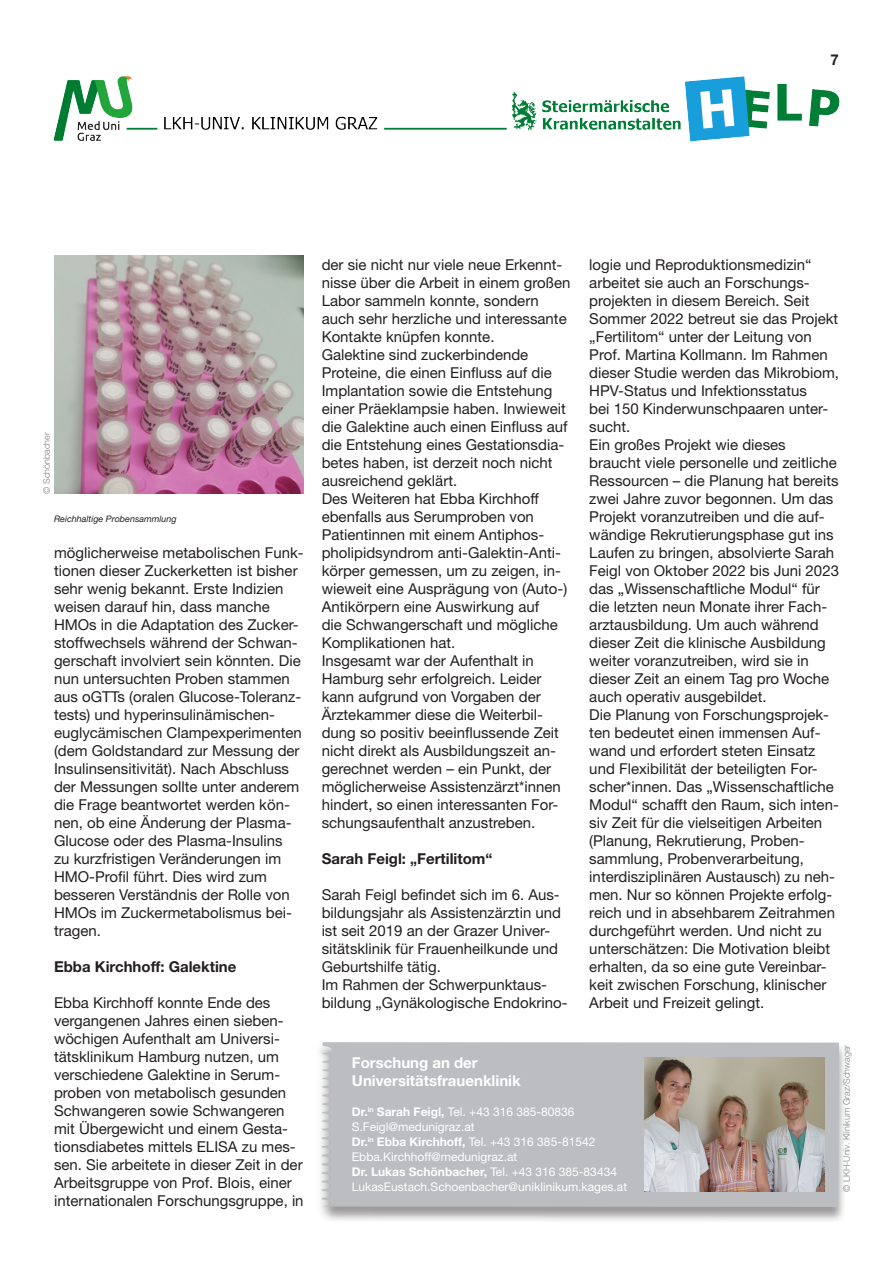
<style>
.page{position:relative;width:893px;height:1263px;background:#fff}
.page>*{position:absolute;margin:0;border:0;box-sizing:border-box;transform-origin:0 0}
.Grundschrift{font:15px/18px "Helvetica Neue LT Std";color:#231f20}
.Grundschrift-2{font:700 15px "Helvetica Neue LT Std";color:#231f20}
.Grundschrift-3{font:700 15px "Helvetica Neue LT Std";color:#fff}
.Grundschrift-4{font:12px "Helvetica Neue LT Std";color:#fff}
.Grundschrift-5{font:700 12px "Helvetica Neue LT Std";color:#fff}
.Copyright{font:300 9px "Helvetica Neue LT Std";color:#808285}
.Bildunterschrift{font:italic 9px "Helvetica Neue LT Std";color:#231f20}
.s1{font-weight:700}
.s2{font-weight:400}
</style>
<div class="page">
<img style="left:53px;top:76px;width:787px;height:66px">
<div style="left:314px;top:1042px;width:533px;height:181px;background:#231f20;opacity:.45"></div>
<div style="left:322px;top:1042px;width:517px;height:165px;background:#bcbdc0"></div>
<img style="left:644px;top:1057px;width:180px;height:134px">
<img style="left:54px;top:255px;width:250px;height:239px">
<p class="Grundschrift-2" style="left:831px;top:50px;width:10px">7</p>
<p class="Copyright" style="left:41px;top:494px;width:63px;rotate:-90deg">© Schönbacher</p>
<p class="Bildunterschrift" style="left:54px;top:513px;width:124px">Reichhaltige Probensammlung</p>
<p class="Grundschrift" style="left:54px;top:543px;width:251px">möglicherweise metabolischen Funk&shy;tionen dieser Zuckerketten ist bisher sehr wenig bekannt. Erste Indizien weisen darauf hin, dass manche HMOs in die Adaptation des Zucker&shy;stoffwechsels während der Schwan&shy;gerschaft involviert sein könnten. Die nun untersuchten Proben stammen aus oGTTs (oralen Glucose-Toleranz&shy;tests) und hyperinsulinämischen&shy;euglycämischen Clampexperimenten (dem Goldstandard zur Messung der Insulinsensitivität). Nach Abschluss der Messungen sollte unter anderem die Frage beantwortet werden kön&shy;nen, ob eine Änderung der Plasma-Glucose oder des Plasma-Insulins<br>zu kurzfristigen Veränderungen im HMO-Profil führt. Dies wird zum besseren Verständnis der Rolle von HMOs im Zuckermetabolismus bei&shy;tragen.</p>
<p class="Grundschrift-2" style="left:54px;top:957px;width:184px">Ebba Kirchhoff: Galektine</p>
<p class="Grundschrift" style="left:54px;top:993px;width:251px">Ebba Kirchhoff konnte Ende des vergangenen Jahres einen sieben&shy;wöchigen Aufenthalt am Universi&shy;tätsklinikum Hamburg nutzen, um verschiedene Galektine in Serum&shy;proben von metabolisch gesunden Schwangeren sowie Schwangeren mit Übergewicht und einem Gesta&shy;tionsdiabetes mittels ELISA zu mes&shy;sen. Sie arbeitete in dieser Zeit in der Arbeitsgruppe von Prof. Blois, einer internationalen Forschungsgruppe, in</p>
<p class="Grundschrift" style="left:322px;top:255px;width:250px">der sie nicht nur viele neue Erkennt&shy;nisse über die Arbeit in einem großen Labor sammeln konnte, sondern auch sehr herzliche und interessante Kontakte knüpfen konnte.</p>
<p class="Grundschrift" style="left:322px;top:345px;width:247px">Galektine sind zuckerbindende Proteine, die einen Einfluss auf die Implantation sowie die Entstehung einer Präeklampsie haben. Inwieweit die Galektine auch einen Einfluss auf die Entstehung eines Gestationsdia&shy;betes haben, ist derzeit noch nicht ausreichend geklärt.</p>
<p class="Grundschrift" style="left:322px;top:489px;width:247px">Des Weiteren hat Ebba Kirchhoff ebenfalls aus Serumproben von<br>Patientinnen mit einem Antiphos&shy;pholipidsyndrom anti-Galektin-Anti&shy;körper gemessen, um zu zeigen, in&shy;wieweit eine Ausprägung von (Auto-)<br>Antikörpern eine Auswirkung auf<br>die Schwangerschaft und mögliche<br>Komplikationen hat.</p>
<p class="Grundschrift" style="left:322px;top:651px;width:241px">Insgesamt war der Aufenthalt in Hamburg sehr erfolgreich. Leider kann aufgrund von Vorgaben der Ärztekammer diese die Weiterbil&shy;dung so positiv beeinflussende Zeit nicht direkt als Ausbildungszeit an&shy;gerechnet werden – ein Punkt, der möglicherweise Assistenzärzt*innen hindert, so einen interessanten For&shy;schungsaufenthalt anzustreben.</p>
<p class="Grundschrift-2" style="left:322px;top:849px;width:172px">Sarah Feigl: „Fertilitom“</p>
<p class="Grundschrift" style="left:322px;top:885px;width:241px">Sarah Feigl befindet sich im 6. Aus&shy;bildungsjahr als Assistenzärztin und ist seit 2019 an der Grazer Univer&shy;sitätsklinik für Frauenheilkunde und Geburtshilfe tätig.</p>
<p class="Grundschrift" style="left:322px;top:975px;width:247px">Im Rahmen der Schwerpunktaus&shy;bildung „Gynäkologische Endokrino-</p>
<p class="Grundschrift" style="left:589px;top:255px;width:251px">logie und Reproduktionsmedizin“ arbeitet sie auch an Forschungs&shy;projekten in diesem Bereich. Seit<br>Sommer 2022 betreut sie das Projekt „Fertilitom“ unter der Leitung von<br>Prof. Martina Kollmann. Im Rahmen dieser Studie werden das Mikrobiom,<br>HPV-Status und Infektionsstatus<br>bei 150 Kinderwunschpaaren unter&shy;sucht.</p>
<p class="Grundschrift" style="left:589px;top:435px;width:251px">Ein großes Projekt wie dieses braucht viele personelle und zeitliche Ressourcen – die Planung hat bereits zwei Jahre zuvor begonnen. Um das Projekt voranzutreiben und die auf&shy;wändige Rekrutierungsphase gut ins Laufen zu bringen, absolvierte Sarah Feigl von Oktober 2022 bis Juni 2023 das „Wissenschaftliche Modul“ für die letzten neun Monate ihrer Fach&shy;arztausbildung. Um auch während dieser Zeit die klinische Ausbildung weiter voranzutreiben, wird sie in dieser Zeit an einem Tag pro Woche auch operativ ausgebildet.</p>
<p class="Grundschrift" style="left:589px;top:705px;width:251px">Die Planung von Forschungsprojek&shy;ten bedeutet einen immensen Auf&shy;wand und erfordert steten Einsatz und Flexibilität der beteiligten For&shy;scher*innen. Das „Wissenschaftliche Modul“ schafft den Raum, sich inten&shy;siv Zeit für die vielseitigen Arbeiten (Planung, Rekrutierung, Proben&shy;sammlung, Probenverarbeitung, interdisziplinären Austausch) zu neh&shy;men. Nur so können Projekte erfolg&shy;reich und in absehbarem Zeitrahmen durchgeführt werden. Und nicht zu unterschätzen: Die Motivation bleibt erhalten, da so eine gute Vereinbar&shy;keit zwischen Forschung, klinischer Arbeit und Freizeit gelingt.</p>
<p class="Grundschrift-3" style="left:352px;top:1054px;width:127px">Forschung an der</p>
<p class="Grundschrift-3" style="left:352px;top:1072px;width:170px">Universitätsfrauenklinik</p>
<p class="Grundschrift-4" style="left:352px;top:1105px;width:224px"><span class="s1">Dr.</span><sup>in</sup> <span class="s1">Sarah Feigl,</span> Tel. +43 316 385-80836</p>
<p class="Grundschrift-4" style="left:352px;top:1120px;width:124px">S.Feigl@medunigraz.at</p>
<p class="Grundschrift-4" style="left:352px;top:1135px;width:245px"><span class="s1">Dr.</span><sup>in</sup> <span class="s1">Ebba Kirchhoff,</span> Tel. +43 316 385-81542</p>
<p class="Grundschrift-4" style="left:352px;top:1150px;width:167px">Ebba.Kirchhoff@medunigraz.at</p>
<p class="Grundschrift-5" style="left:352px;top:1164px;width:267px">Dr. Lukas Schönbacher, <span class="s2">Tel. +43 316 385-83434</span></p>
<p class="Grundschrift-4" style="left:352px;top:1180px;width:277px">LukasEustach.Schoenbacher@uniklinikum.kages.at</p>
<p class="Copyright" style="left:841px;top:1191px;width:148px;rotate:-90deg">© LKH-Univ. Klinikum Graz/Schwager</p>
</div>
